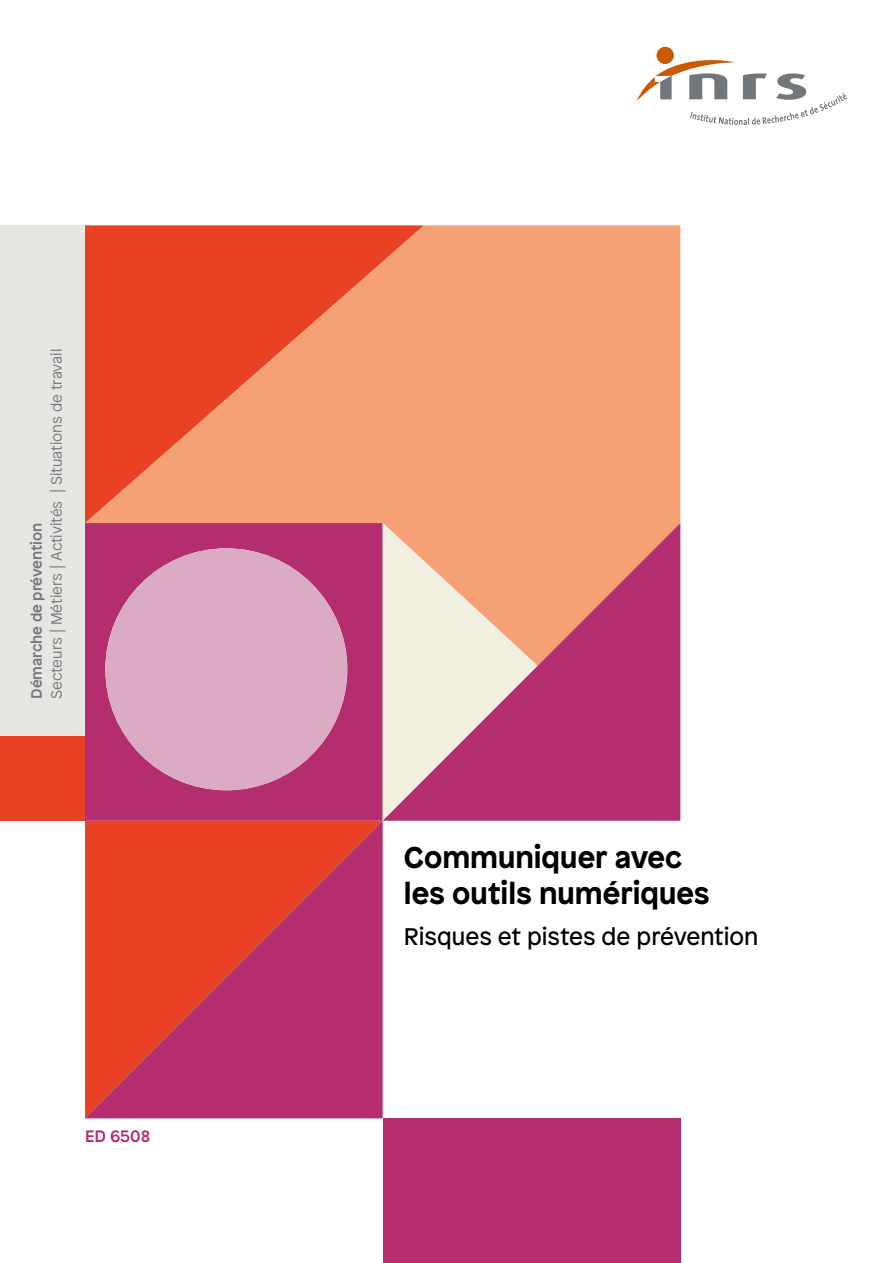
<style>
.page{position:relative;width:893px;height:1263px;background:#fff}
.page>*{position:absolute;margin:0;border:0;box-sizing:border-box;transform-origin:0 0}
.t1{font:700 30px/36px "Patron";color:#000}
.t2{font:24px "Patron";letter-spacing:-.005em;color:#000}
.t3{font:500 16.5px "Patron";color:#b32d6f}
.t4{font:300 15px "Patron";color:#71777a}
.t5{font:500 15px "Patron";color:#71777a}
</style>
<div class="page">
<div style="left:383px;top:1118px;width:297px;height:145px;background:#b32d6f"></div>
<svg style="left:85px;top:821px;width:298px;height:297px"></svg>
<div style="left:0;top:736px;width:85px;height:85px;background:#e84124"></div>
<div style="left:0;top:225px;width:85px;height:511px;background:#e6e6e2"></div>
<svg style="left:85px;top:225px;width:595px;height:596px"></svg>
<svg style="left:383px;top:523px;width:297px;height:298px"></svg>
<svg style="left:85px;top:225px;width:339px;height:298px"></svg>
<div style="left:657px;top:47px;width:17px;height:17px;background:#cc5a05;border-radius:50%"></div>
<svg style="left:637px;top:57px;width:210px;height:68px"></svg>
<p class="t4" style="left:46px;top:699px;width:351px;rotate:-90deg">Secteurs | Métiers | Activités | Situations de travail</p>
<p class="t5" style="left:25px;top:699px;width:178px;rotate:-90deg">Démarche de prévention</p>
<p class="t3" style="left:85px;top:1124px;width:67px">ED 6508</p>
<h1 class="t1" style="left:404px;top:836px;width:307px">Communiquer avec les outils numériques</h1>
<h2 class="t2" style="left:404px;top:918px;width:356px">Risques et pistes de prévention</h2>
</div>
